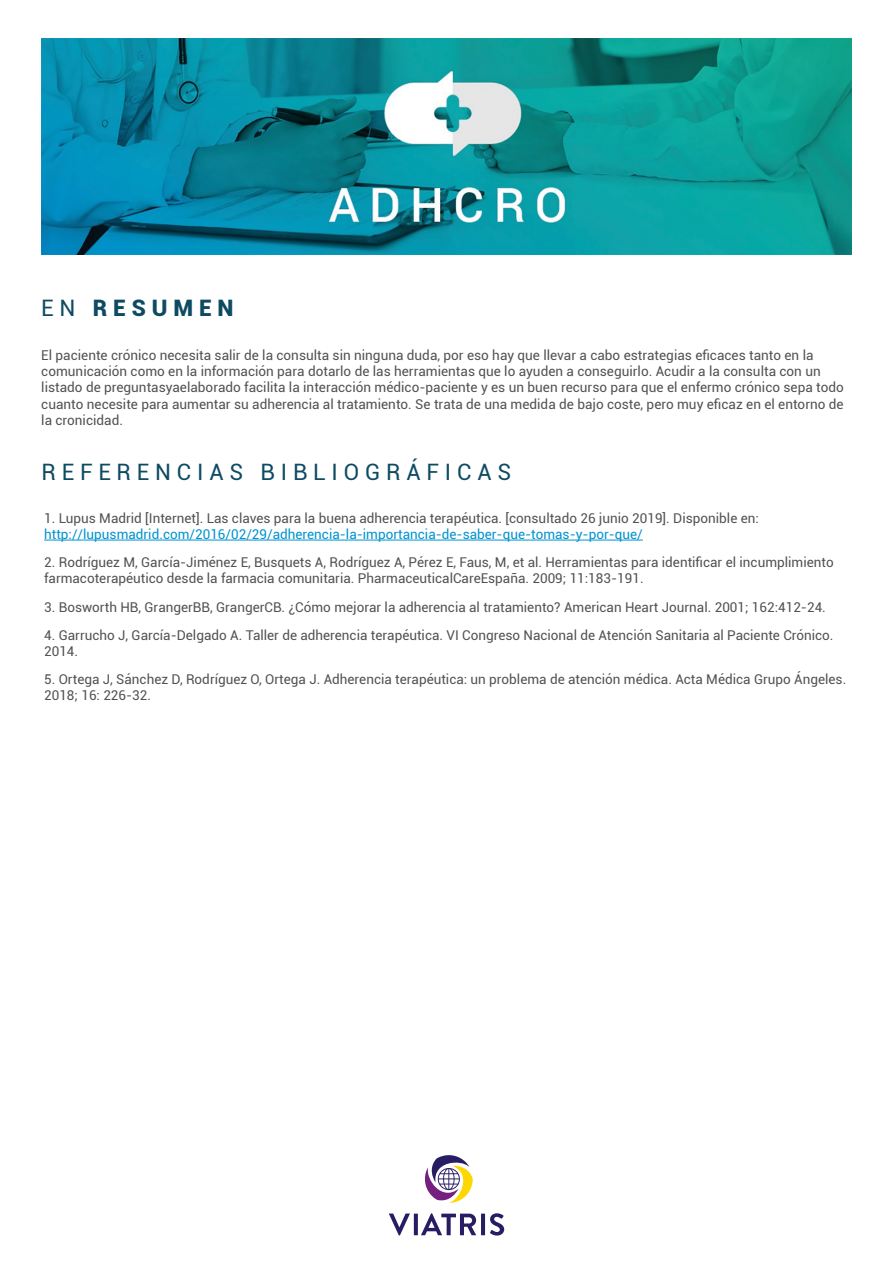
<style>
.page{position:relative;width:893px;height:1263px;background:#fff}
.page>*{position:absolute;margin:0;border:0;box-sizing:border-box;transform-origin:0 0}
.t1{font:22.65px "Roboto";letter-spacing:.26em;color:#0e4b63}
.t2{font:900 22.65px "Roboto";letter-spacing:.26em;color:#0e4b63}
.t3{font:13.5px/16.2px "Roboto";color:#525252}
.t4{font:13.5px "Roboto";color:#0093cf}
.s1{font-weight:400}
</style>
<div class="page">
<svg style="left:389px;top:1213px;width:115px;height:22px"></svg>
<svg style="left:425px;top:1155px;width:48px;height:48px"></svg>
<img style="left:41px;top:38px;width:810px;height:217px">
<hr style="left:44px;top:540px;width:599px;height:1px;background:#0093cf">
<h1 class="t2" style="left:41px;top:292px;width:194px"><span class="s1">EN</span> RESUMEN</h1>
<p class="t3" style="left:41px;top:346px;width:804px">El paciente crónico necesita salir de la consulta sin ninguna duda, por eso hay que llevar a cabo estrategias eficaces tanto en la comunicación como en la información para dotarlo de las herramientas que lo ayuden a conseguirlo. Acudir a la consulta con un listado de preguntasyaelaborado facilita la interacción médico-paciente y es un buen recurso para que el enfermo crónico sepa todo cuanto necesite para aumentar su adherencia al tratamiento. Se trata de una medida de bajo coste, pero muy eficaz en el entorno de la cronicidad.</p>
<h1 class="t1" style="left:41px;top:456px;width:471px">REFERENCIAS BIBLIOGRÁFICAS</h1>
<p class="t3" style="left:44px;top:509px;width:716px">1. Lupus Madrid [Internet]. Las claves para la buena adherencia terapéutica. [consultado 26 junio 2019]. Disponible en:</p>
<p class="t4" style="left:44px;top:525px;width:600px">http://lupusmadrid.com/2016/02/29/adherencia-la-importancia-de-saber-que-tomas-y-por-que/</p>
<p class="t3" style="left:44px;top:554px;width:791px">2. Rodríguez M, García-Jiménez E, Busquets A, Rodríguez A, Pérez E, Faus, M, et al. Herramientas para identificar el incumplimiento farmacoterapéutico desde la farmacia comunitaria. PharmaceuticalCareEspaña. 2009; 11:183-191.</p>
<p class="t3" style="left:44px;top:598px;width:783px">3. Bosworth HB, GrangerBB, GrangerCB. ¿Cómo mejorar la adherencia al tratamiento? American Heart Journal. 2001; 162:412-24.</p>
<p class="t3" style="left:44px;top:626px;width:791px">4. Garrucho J, García-Delgado A. Taller de adherencia terapéutica. VI Congreso Nacional de Atención Sanitaria al Paciente Crónico.<br>2014.</p>
<p class="t3" style="left:44px;top:671px;width:804px">5. Ortega J, Sánchez D, Rodríguez O, Ortega J. Adherencia terapéutica: un problema de atención médica. Acta Médica Grupo Ángeles.<br>2018; 16: 226-32.</p>
</div>
